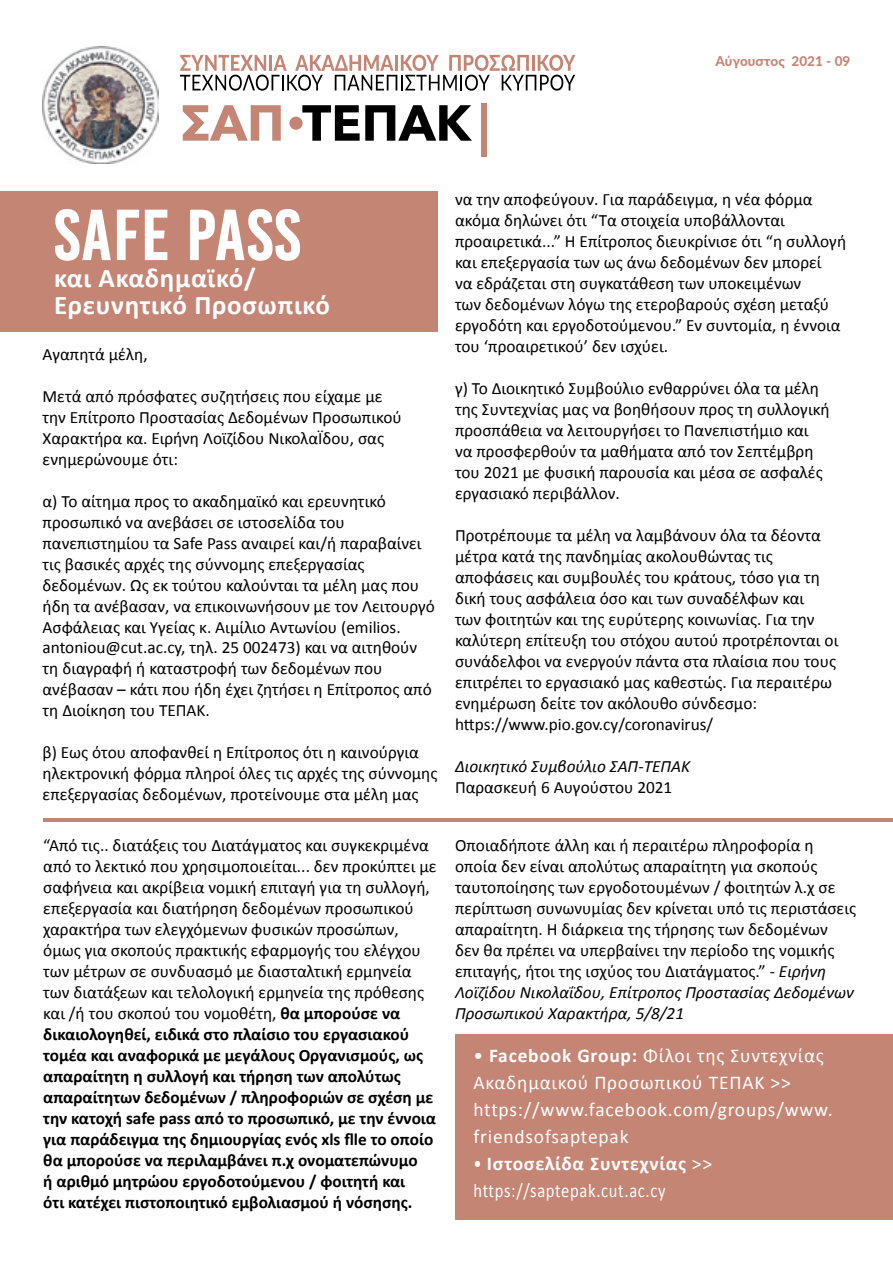
<style>
.page{position:relative;width:893px;height:1263px;background:#fff}
.page>*{position:absolute;margin:0;border:0;box-sizing:border-box;transform-origin:0 0}
.t1{font:700 72px "Base One";letter-spacing:.025em;color:#fff}
.t2{font:700 27px/27px "Calibri";letter-spacing:.025em;color:#fff}
.t3{font:19.5px/27px "Calibri";letter-spacing:.04em;color:#fff}
.t4{font:19.5px/27px "Calibri";letter-spacing:.04em;color:#fff;scale:.85 1}
.t5{font:17.25px/21px "Calibri";color:#000}
.t6{font:700 17.25px/21px "Calibri";color:#000}
.t7{font:italic 17.25px "Calibri";color:#000}
.t8{font:800 13.5px "Lato";letter-spacing:.005em;color:#c58575}
.s1{font-weight:400}
.s2{font-style:italic}
.s3{font-weight:700}
</style>
<div class="page">
<svg style="left:180px;top:55px;width:395px;height:36px"></svg>
<svg style="left:302px;top:105px;width:170px;height:36px"></svg>
<svg style="left:183px;top:105px;width:98px;height:36px"></svg>
<div style="left:289px;top:117px;width:14px;height:13px;background:#c58575;border-radius:50%"></div>
<div style="left:482px;top:104px;width:5px;height:53px;background:#c58575"></div>
<img style="left:43px;top:47px;width:116px;height:116px">
<div style="left:0;top:192px;width:438px;height:140px;background:#c58575"></div>
<div style="left:455px;top:1034px;width:438px;height:185px;background:#c58575"></div>
<hr style="left:43px;top:818px;width:850px;height:3px;background:#c58575">
<p class="t8" style="left:715px;top:51px;width:136px">Αύγουστος 2021 - 09</p>
<h1 class="t1" style="left:54px;top:196px;width:248px">SAFE PASS</h1>
<h2 class="t2" style="left:54px;top:264px;width:277px">και Ακαδημαϊκό/<br>Ερευνητικό Προσωπικό</h2>
<p class="t5" style="left:43px;top:342px;width:107px">Αγαπητά μέλη,</p>
<p class="t5" style="left:43px;top:384px;width:361px">Μετά από πρόσφατες συζητήσεις που είχαμε με την Επίτροπο Προστασίας Δεδομένων Προσωπικού Χαρακτήρα κα. Ειρήνη Λοϊζίδου Νικολαΐδου, σας ενημερώνουμε ότι:</p>
<p class="t5" style="left:43px;top:489px;width:394px">α) Το αίτημα προς το ακαδημαϊκό και ερευνητικό προσωπικό να ανεβάσει σε ιστοσελίδα του πανεπιστημίου τα Safe Pass αναιρεί και/ή παραβαίνει τις βασικές αρχές της σύννομης επεξεργασίας δεδομένων. Ως εκ τούτου καλούνται τα μέλη μας που ήδη τα ανέβασαν, να επικοινωνήσουν με τον Λειτουργό Ασφάλειας και Υγείας κ. Αιμίλιο Αντωνίου (emilios. antoniou@cut.ac.cy, τηλ. 25 002473) και να αιτηθούν τη διαγραφή ή καταστροφή των δεδομένων που ανέβασαν – κάτι που ήδη έχει ζητήσει η Επίτροπος από τη Διοίκηση του ΤΕΠΑΚ.</p>
<p class="t5" style="left:43px;top:741px;width:397px">β) Έως ότου αποφανθεί η Επίτροπος ότι η καινούργια ηλεκτρονική φόρμα πληροί όλες τις αρχές της σύννομης επεξεργασίας δεδομένων, προτείνουμε στα μέλη μας</p>
<p class="t5" style="left:455px;top:188px;width:393px">να την αποφεύγουν. Για παράδειγμα, η νέα φόρμα ακόμα δηλώνει ότι “Τα στοιχεία υποβάλλονται προαιρετικά...” Η Επίτροπος διευκρίνισε ότι “η συλλογή και επεξεργασία των ως άνω δεδομένων δεν μπορεί<br>να εδράζεται στη συγκατάθεση των υποκειμένων<br>των δεδομένων λόγω της ετεροβαρούς σχέση μεταξύ εργοδότη και εργοδοτούμενου.” Εν συντομία, η έννοια του ‘προαιρετικού’ δεν ισχύει.</p>
<p class="t5" style="left:455px;top:377px;width:376px">γ) Το Διοικητικό Συμβούλιο ενθαρρύνει όλα τα μέλη της Συντεχνίας μας να βοηθήσουν προς τη συλλογική προσπάθεια να λειτουργήσει το Πανεπιστήμιο και να προσφερθούν τα μαθήματα από τον Σεπτέμβρη του 2021 με φυσική παρουσία και μέσα σε ασφαλές εργασιακό περιβάλλον.</p>
<p class="t5" style="left:455px;top:524px;width:385px">Προτρέπουμε τα μέλη να λαμβάνουν όλα τα δέοντα μέτρα κατά της πανδημίας ακολουθώντας τις αποφάσεις και συμβουλές του κράτους, τόσο για τη δική τους ασφάλεια όσο και των συναδέλφων και<br>των φοιτητών και της ευρύτερης κοινωνίας. Για την καλύτερη επίτευξη του στόχου αυτού προτρέπονται οι συνάδελφοι να ενεργούν πάντα στα πλαίσια που τους επιτρέπει το εργασιακό μας καθεστώς. Για περαιτέρω ενημέρωση δείτε τον ακόλουθο σύνδεσμο: https://www.pio.gov.cy/coronavirus/</p>
<p class="t7" style="left:455px;top:754px;width:237px">Διοικητικό Συμβούλιο ΣΑΠ-ΤΕΠΑΚ</p>
<p class="t5" style="left:455px;top:775px;width:219px">Παρασκευή 6 Αυγούστου 2021</p>
<p class="t6" style="left:43px;top:834px;width:395px"><span class="s1">“Από τις.. διατάξεις του Διατάγματος και συγκεκριμένα από το λεκτικό που χρησιμοποιείται... δεν προκύπτει με σαφήνεια και ακρίβεια νομική επιταγή για τη συλλογή, επεξεργασία και διατήρηση δεδομένων προσωπικού χαρακτήρα των ελεγχόμενων φυσικών προσώπων, όμως για σκοπούς πρακτικής εφαρμογής του ελέγχου των μέτρων σε συνδυασμό με διασταλτική ερμηνεία των διατάξεων και τελολογική ερμηνεία της πρόθεσης και /ή του σκοπού του νομοθέτη,</span> θα μπορούσε να δικαιολογηθεί, ειδικά στο πλαίσιο του εργασιακού τομέα και αναφορικά με μεγάλους Οργανισμούς, ως απαραίτητη η συλλογή και τήρηση των απολύτως απαραίτητων δεδομένων / πληροφοριών σε σχέση με την κατοχή safe pass από το προσωπικό, με την έννοια για παράδειγμα της δημιουργίας ενός xls flle το οποίο θα μπορούσε να περιλαμβάνει π.χ ονοματεπώνυμο<br>ή αριθμό μητρώου εργοδοτούμενου / φοιτητή και<br>ότι κατέχει πιστοποιητικό εμβολιασμού ή νόσησης.</p>
<p class="t5" style="left:455px;top:834px;width:403px">Οποιαδήποτε άλλη και ή περαιτέρω πληροφορία η οποία δεν είναι απολύτως απαραίτητη για σκοπούς ταυτοποίησης των εργοδοτουμένων / φοιτητών λ.χ σε περίπτωση συνωνυμίας δεν κρίνεται υπό τις περιστάσεις απαραίτητη. Η διάρκεια της τήρησης των δεδομένων δεν θα πρέπει να υπερβαίνει την περίοδο της νομικής επιταγής, ήτοι της ισχύος του Διατάγματος.” - <span class="s2">Ειρήνη Λοϊζίδου Νικολαΐδου, Επίτροπος Προστασίας Δεδομένων Προσωπικού Χαρακτήρα, 5/8/21</span></p>
<p class="t3" style="left:473px;top:1041px;width:361px">• <span class="s3">Facebook Group:</span> Φίλοι της Συντεχνίας Ακαδημαικού Προσωπικού ΤΕΠΑΚ &gt;&gt; https://www.facebook.com/groups/www. friendsofsaptepak</p>
<p class="t4" style="left:473px;top:1149px;width:282px">• <span class="s3">Ιστοσελίδα Συντεχνίας</span> &gt;&gt; https://saptepak.cut.ac.cy</p>
</div>
